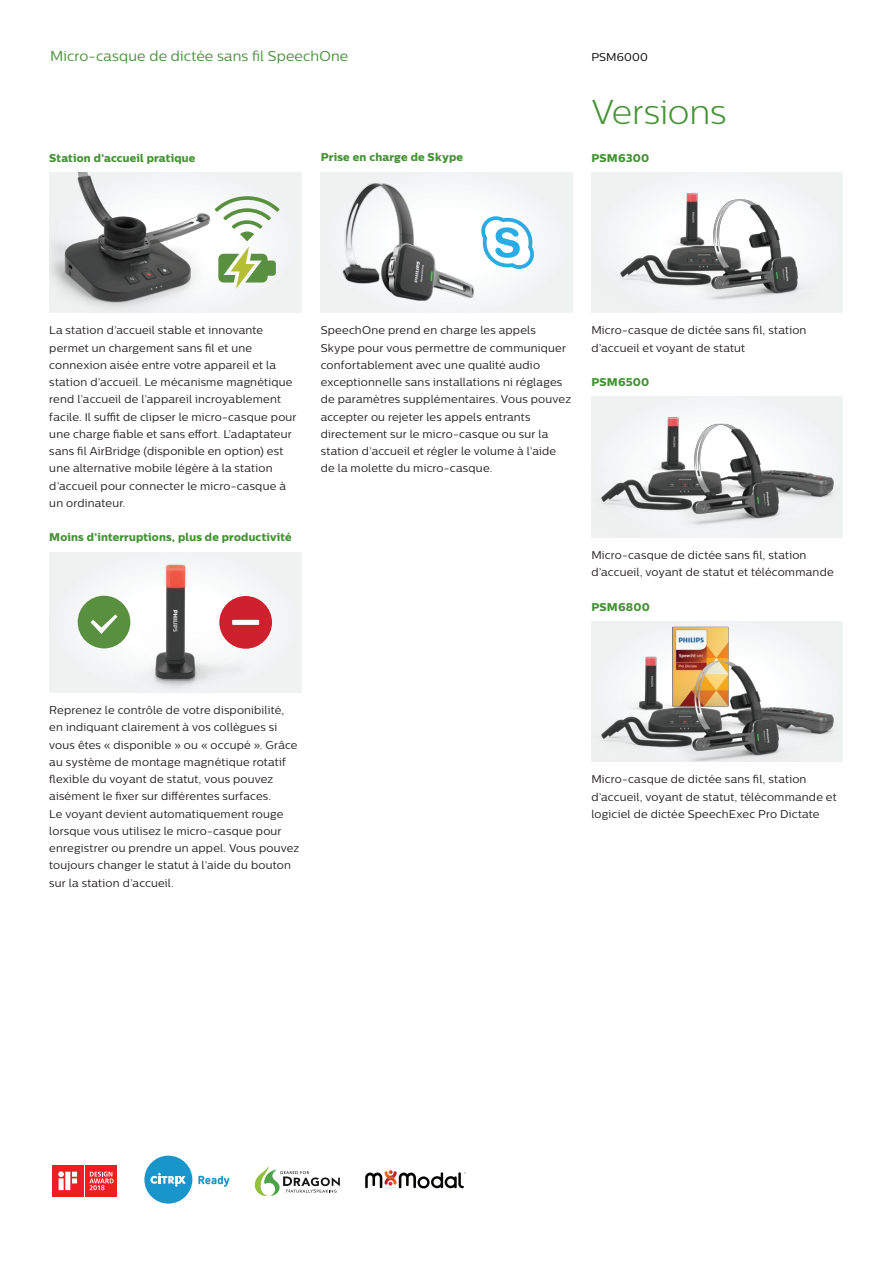
<style>
.page{position:relative;width:893px;height:1263px;background:#fff}
.page>*{position:absolute;margin:0;border:0;box-sizing:border-box;transform-origin:0 0}
.t1{font:300 34.5px "Centrale Sans";letter-spacing:-.005em;color:#459336}
.t2{font:14.25px "Centrale Sans";letter-spacing:.01em;color:#459336}
.t3{font:11.25px/17.2px "Centrale Sans";letter-spacing:.015em;color:#231f20}
.t4{font:11.25px "Centrale Sans X Bold";letter-spacing:.015em;color:#459336}
.t5{font:11.25px "Centrale Sans";letter-spacing:.015em;color:#030505}
</style>
<div class="page">
<div style="left:49px;top:172px;width:252px;height:141px;background:#f0f2f2"></div>
<img style="left:50px;top:172px;width:165px;height:136px">
<svg style="left:215px;top:196px;width:64px;height:93px"></svg>
<div style="left:49px;top:552px;width:252px;height:140px;background:#f0f2f2"></div>
<img style="left:87px;top:564px;width:181px;height:124px">
<div style="left:78px;top:596px;width:52px;height:52px;background:#59903f;border-radius:50%"></div>
<svg style="left:91px;top:614px;width:26px;height:20px"></svg>
<div style="left:219px;top:596px;width:53px;height:53px;background:#cf202d;border-radius:50%"></div>
<svg style="left:232px;top:620px;width:27px;height:5px"></svg>
<div style="left:321px;top:172px;width:251px;height:141px;background:#f1f3f4"></div>
<img style="left:342px;top:182px;width:133px;height:119px">
<svg style="left:481px;top:215px;width:53px;height:55px"></svg>
<svg style="left:255px;top:1166px;width:85px;height:30px"></svg>
<div style="left:144px;top:1156px;width:48px;height:47px;background:#1896cc;border-radius:50%"></div>
<svg style="left:198px;top:1176px;width:31px;height:11px"></svg>
<svg style="left:151px;top:1173px;width:35px;height:14px"></svg>
<img style="left:591px;top:172px;width:252px;height:141px">
<img style="left:591px;top:397px;width:252px;height:140px">
<img style="left:591px;top:621px;width:252px;height:141px">
<div style="left:52px;top:1165px;width:32px;height:32px;background:#ee1d23"></div>
<svg style="left:58px;top:1171px;width:19px;height:19px"></svg>
<div style="left:85px;top:1165px;width:32px;height:32px;background:#ee1d23"></div>
<svg style="left:89px;top:1171px;width:25px;height:19px"></svg>
<svg style="left:365px;top:1170px;width:101px;height:18px"></svg>
<p class="t2" style="left:50px;top:48px;width:300px">Micro-casque de dictée sans fil SpeechOne</p>
<p class="t5" style="left:591px;top:50px;width:58px">PSM6000</p>
<p class="t4" style="left:49px;top:151px;width:148px">Station d’accueil pratique</p>
<p class="t4" style="left:321px;top:150px;width:144px">Prise en charge de Skype</p>
<h1 class="t1" style="left:591px;top:92px;width:137px">Versions</h1>
<p class="t4" style="left:591px;top:151px;width:59px">PSM6300</p>
<p class="t3" style="left:49px;top:321px;width:249px">La station d’accueil stable et innovante permet un chargement sans fil et une connexion aisée entre votre appareil et la station d’accueil. Le mécanisme magnétique rend l’accueil de l’appareil incroyablement facile. Il suffit de clipser le micro-casque pour une charge fiable et sans effort. L’adaptateur sans fil AirBridge (disponible en option) est une alternative mobile légère à la station d’accueil pour connecter le micro-casque à un ordinateur.</p>
<p class="t4" style="left:49px;top:530px;width:244px">Moins d’interruptions, plus de productivité</p>
<p class="t3" style="left:321px;top:321px;width:252px">SpeechOne prend en charge les appels Skype pour vous permettre de communiquer confortablement avec une qualité audio exceptionnelle sans installations ni réglages de paramètres supplémentaires. Vous pouvez accepter ou rejeter les appels entrants directement sur le micro-casque ou sur la station d’accueil et régler le volume à l’aide de la molette du micro-casque.</p>
<p class="t3" style="left:591px;top:322px;width:217px">Micro-casque de dictée sans fil, station d’accueil et voyant de statut</p>
<p class="t4" style="left:591px;top:375px;width:59px">PSM6500</p>
<p class="t3" style="left:591px;top:546px;width:244px">Micro-casque de dictée sans fil, station d’accueil, voyant de statut et télécommande</p>
<p class="t4" style="left:591px;top:600px;width:60px">PSM6800</p>
<p class="t3" style="left:49px;top:701px;width:251px">Reprenez le contrôle de votre disponibilité, en indiquant clairement à vos collègues si vous êtes « disponible » ou « occupé ». Grâce au système de montage magnétique rotatif flexible du voyant de statut, vous pouvez aisément le fixer sur différentes surfaces.<br>Le voyant devient automatiquement rouge lorsque vous utilisez le micro-casque pour enregistrer ou prendre un appel. Vous pouvez toujours changer le statut à l’aide du bouton sur la station d’accueil.</p>
<p class="t3" style="left:591px;top:770px;width:247px">Micro-casque de dictée sans fil, station d’accueil, voyant de statut, télécommande et logiciel de dictée SpeechExec Pro Dictate</p>
</div>
